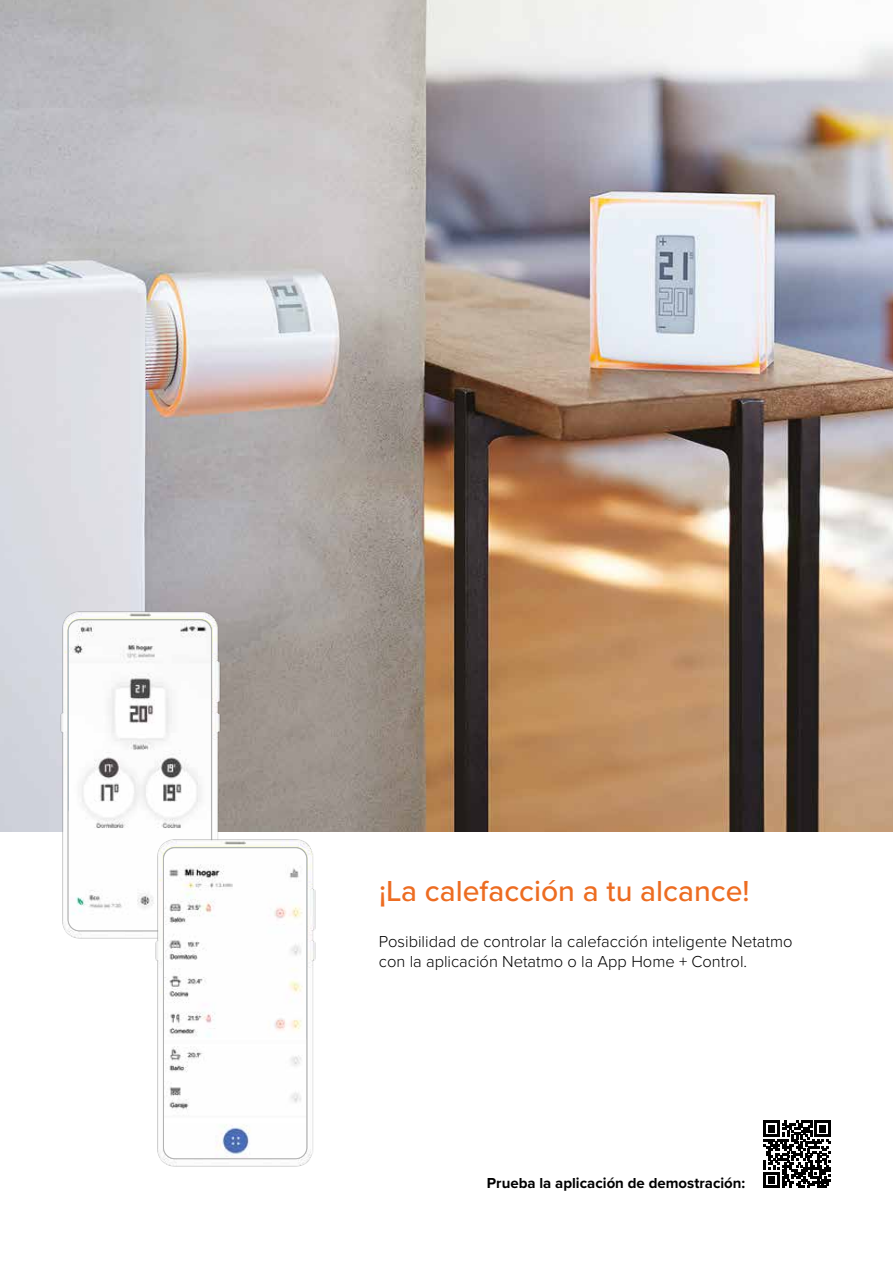
<style>
.page{position:relative;width:893px;height:1263px;background:#fff}
.page>*{position:absolute;margin:0;border:0;box-sizing:border-box;transform-origin:0 0}
.t1{font:500 30px "Proxima Nova";color:#ed6c21}
.t2{font:300 16.5px/19.8px "Proxima Nova";color:#000}
.t3{font:700 15px "Proxima Nova";color:#000}
</style>
<div class="page">
<img style="left:0;top:0;width:893px;height:831px">
<img style="left:32px;top:595px;width:224px;height:344px">
<img style="left:68px;top:620px;width:143px;height:311px">
<div style="left:68px;top:620px;width:144px;height:311px;border:1px solid #b2b2b2;border-radius:11px"></div>
<svg style="left:763px;top:1120px;width:68px;height:68px"></svg>
<img style="left:127px;top:823px;width:224px;height:344px">
<img style="left:164px;top:848px;width:143px;height:311px">
<div style="left:163px;top:848px;width:144px;height:311px;border:1px solid #b2b2b2;border-radius:11px"></div>
<h1 class="t1" style="left:379px;top:869px;width:372px">¡La calefacción a tu alcance!</h1>
<p class="t2" style="left:379px;top:931px;width:415px">Posibilidad de controlar la calefacción inteligente Netatmo con la aplicación Netatmo o la App Home + Control.</p>
<p class="t3" style="left:487px;top:1171px;width:260px">Prueba la aplicación de demostración:</p>
</div>
